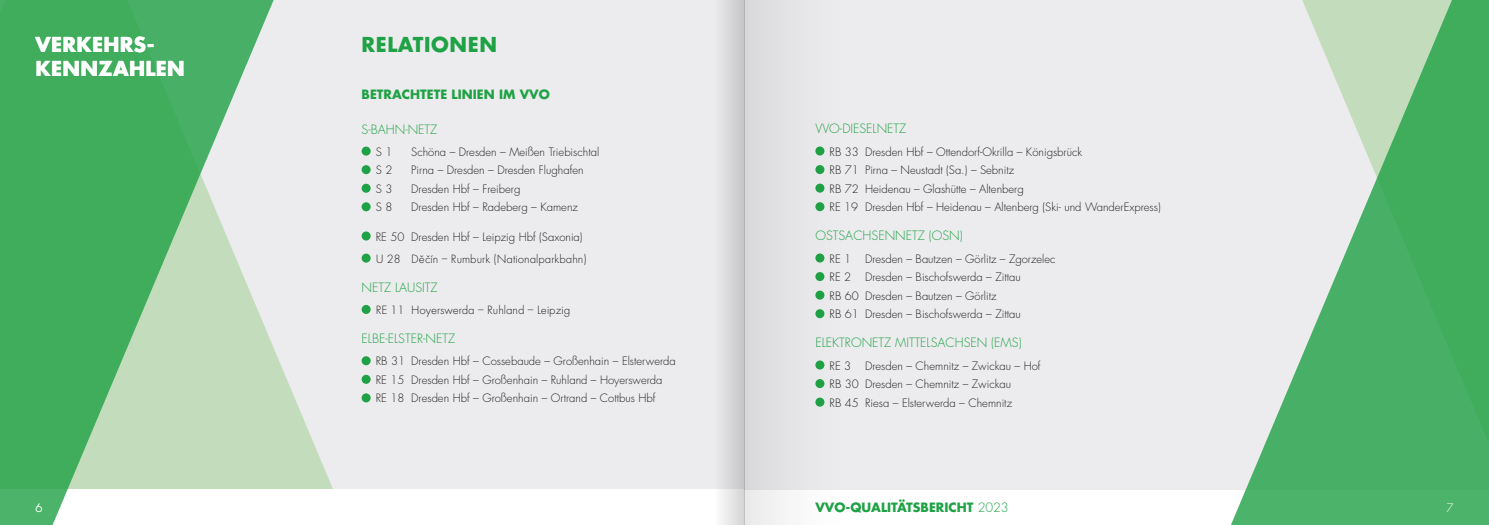
<style>
.page{position:relative;width:1489px;height:525px;background:#fff}
.page>*{position:absolute;margin:0;border:0;box-sizing:border-box;transform-origin:0 0}
.t1{font:700 20px/24px "Futura Std";letter-spacing:.02em;color:#fff}
.t2{font:700 20px "Futura Std";letter-spacing:.03em;color:#1fa245}
.t3{font:300 12.5px "Futura Std";color:#1fa245}
.t4{font:300 12.5px "Futura EFCE";color:#231f20}
.t5{font:700 12.5px "Futura Std";color:#1fa245}
.t6{font:300 11.25px/18.5px "Futura Std";color:#231f20}
.t7{font:300 11.25px "Futura Std";color:#fff}
.s1{font-weight:300}
</style>
<div class="page">
<div style="left:0;top:0;width:744px;height:489px;background:#ececee"></div>
<svg style="left:278px;top:359px;width:55px;height:130px"></svg>
<svg style="left:0;top:0;width:278px;height:524px;background:#7dc48c"></svg>
<div style="left:744px;top:0;width:744px;height:489px;background:#ececee"></div>
<svg style="left:1226px;top:0;width:262px;height:524px"></svg>
<div style="left:361px;top:146px;width:9px;height:9px;background:#1fa245;border-radius:50%"></div>
<div style="left:361px;top:165px;width:9px;height:9px;background:#1fa245;border-radius:50%"></div>
<div style="left:361px;top:184px;width:9px;height:9px;background:#1fa245;border-radius:50%"></div>
<div style="left:361px;top:202px;width:9px;height:9px;background:#1fa245;border-radius:50%"></div>
<div style="left:361px;top:231px;width:9px;height:9px;background:#1fa245;border-radius:50%"></div>
<div style="left:361px;top:253px;width:9px;height:9px;background:#1fa245;border-radius:50%"></div>
<div style="left:361px;top:305px;width:9px;height:9px;background:#1fa245;border-radius:50%"></div>
<div style="left:361px;top:356px;width:9px;height:9px;background:#1fa245;border-radius:50%"></div>
<svg style="left:361px;top:374px;width:9px;height:9px"></svg>
<div style="left:361px;top:393px;width:9px;height:9px;background:#1fa245;border-radius:50%"></div>
<svg style="left:744px;top:0;width:164px;height:524px"></svg>
<svg style="left:722px;top:0;width:22px;height:524px;fill:#d4d4d6"></svg>
<h1 class="t1" style="left:35px;top:32px;width:151px">VERKEHRS-<br>KENNZAHLEN</h1>
<h1 class="t2" style="left:361px;top:31px;width:137px">RELATIONEN</h1>
<p class="t5" style="left:361px;top:86px;width:190px">BETRACHTETE LINIEN IM VVO</p>
<p class="t3" style="left:361px;top:121px;width:77px">S-BAHN-NETZ</p>
<p class="t6" style="left:376px;top:142px;width:18px">S 1</p>
<p class="t6" style="left:411px;top:142px;width:189px">Schöna – Dresden – Meißen Triebischtal</p>
<p class="t6" style="left:376px;top:161px;width:18px">S 2</p>
<p class="t6" style="left:411px;top:161px;width:174px">Pirna – Dresden – Dresden Flughafen</p>
<p class="t6" style="left:376px;top:180px;width:18px">S 3</p>
<p class="t6" style="left:411px;top:180px;width:111px">Dresden Hbf – Freiberg</p>
<p class="t6" style="left:376px;top:198px;width:18px">S 8</p>
<p class="t6" style="left:411px;top:198px;width:168px">Dresden Hbf – Radeberg – Kamenz</p>
<p class="t6" style="left:376px;top:227px;width:208px">RE 50 Dresden Hbf – Leipzig Hbf (Saxonia)</p>
<p class="t4" style="left:376px;top:251px;width:212px">U 28 Děčín – Rumburk (Nationalparkbahn)</p>
<p class="t3" style="left:361px;top:279px;width:77px">NETZ LAUSITZ</p>
<p class="t4" style="left:376px;top:302px;width:196px">RE 11 Hoyerswerda – Ruhland – Leipzig</p>
<p class="t3" style="left:361px;top:331px;width:95px">ELBE-ELSTER-NETZ</p>
<p class="t6" style="left:376px;top:352px;width:301px">RB 31 Dresden Hbf – Cossebaude – Großenhain – Elsterwerda<br>RE 15 Dresden Hbf – Großenhain – Ruhland – Hoyerswerda<br>RE 18 Dresden Hbf – Großenhain – Ortrand – Cottbus Hbf</p>
<p class="t3" style="left:815px;top:121px;width:92px">VVO-DIESELNETZ</p>
<p class="t6" style="left:829px;top:142px;width:333px">RB 33 Dresden Hbf – Ottendorf-Okrilla – Königsbrück<br>RB 71 Pirna – Neustadt (Sa.) – Sebnitz<br>RB 72 Heidenau – Glashütte – Altenberg<br>RE 19 Dresden Hbf – Heidenau – Altenberg (Ski- und WanderExpress)</p>
<p class="t3" style="left:815px;top:228px;width:149px">OSTSACHSENNETZ (OSN)</p>
<p class="t6" style="left:829px;top:249px;width:227px">RE 1 Dresden – Bautzen – Görlitz – Zgorzelec RE 2 Dresden – Bischofswerda – Zittau<br>RB 60 Dresden – Bautzen – Görlitz<br>RB 61 Dresden – Bischofswerda – Zittau</p>
<p class="t3" style="left:815px;top:335px;width:208px">ELEKTRONETZ MITTELSACHSEN (EMS)</p>
<p class="t6" style="left:829px;top:356px;width:212px">RE 3 Dresden – Chemnitz – Zwickau – Hof<br>RB 30 Dresden – Chemnitz – Zwickau<br>RB 45 Riesa – Elsterwerda – Chemnitz</p>
<p class="t7" style="left:35px;top:500px;width:8px">6</p>
<p class="t5" style="left:815px;top:499px;width:195px">VVO-QUALITÄTSBERICHT <span class="s1">2023</span></p>
<p class="t7" style="left:1446px;top:500px;width:8px">7</p>
</div>
